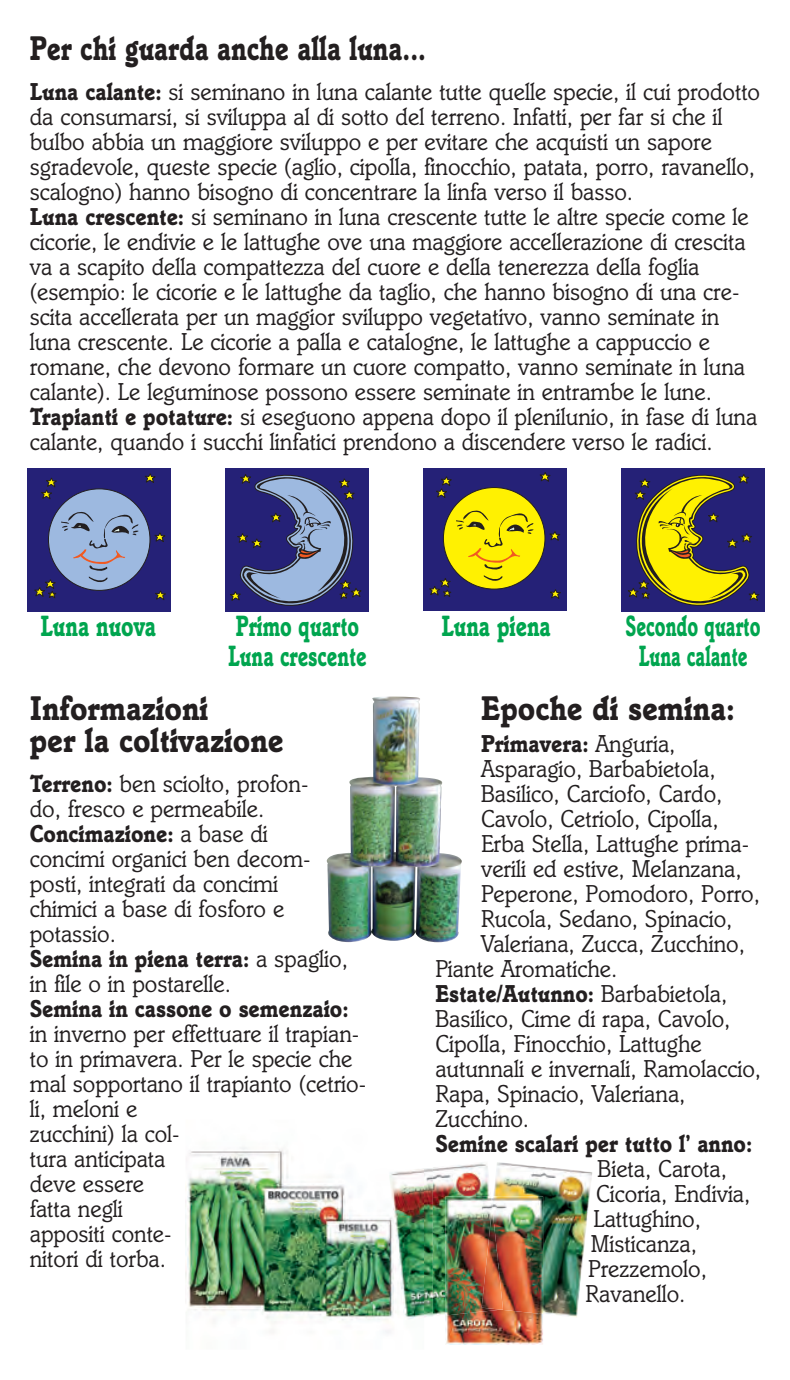
<style>
.page{position:relative;width:790px;height:1380px;background:#fff}
.page>*{position:absolute;margin:0;border:0;box-sizing:border-box;transform-origin:0 0}
.t1{font:700 35px/32.5px "Italia";color:#231f20;scale:.9 1}
.t2{font:700 35px "Italia";color:#231f20;scale:.8 1}
.t3{font:700 30px/30px "Italia";color:#00a54f;scale:.7 1}
.t4{font:700 30px/30px "Italia";color:#00a54f;text-align:center;scale:.65 1}
.t5{font:700 30px "Italia";color:#00a54f;scale:.75 1}
.t6{font:25px/25px "Italia";color:#231f20;scale:.9 1}
.t7{font:700 25px "Italia";color:#231f20;scale:.9 1}
.s1{font-weight:700}
.s2{font-weight:400}
</style>
<div class="page">
<div style="left:27px;top:468px;width:143px;height:143px;background:#252177"></div>
<svg style="left:144px;top:473px;width:12px;height:10px"></svg>
<svg style="left:154px;top:532px;width:12px;height:10px"></svg>
<svg style="left:155px;top:590px;width:11px;height:10px"></svg>
<svg style="left:41px;top:477px;width:16px;height:22px"></svg>
<div style="left:48px;top:489px;width:102px;height:101px;background:#9db9e0;border-radius:50%"></div>
<svg style="left:34px;top:511px;width:111px;height:87px"></svg>
<div style="left:225px;top:468px;width:143px;height:143px;background:#252177"></div>
<svg style="left:230px;top:474px;width:132px;height:132px"></svg>
<div style="left:423px;top:468px;width:143px;height:143px;background:#252177"></div>
<svg style="left:540px;top:472px;width:11px;height:10px"></svg>
<svg style="left:549px;top:531px;width:12px;height:10px"></svg>
<svg style="left:550px;top:589px;width:11px;height:10px"></svg>
<svg style="left:436px;top:476px;width:16px;height:22px"></svg>
<div style="left:443px;top:487px;width:102px;height:102px;background:#fff101;border-radius:50%"></div>
<svg style="left:429px;top:509px;width:111px;height:88px"></svg>
<div style="left:621px;top:468px;width:143px;height:143px;background:#252177"></div>
<svg style="left:628px;top:474px;width:132px;height:132px"></svg>
<img style="left:327px;top:696px;width:135px;height:246px">
<img style="left:186px;top:1147px;width:223px;height:186px">
<img style="left:493px;top:1162px;width:99px;height:155px">
<img style="left:424px;top:1168px;width:9px;height:149px">
<img style="left:433px;top:1163px;width:57px;height:153px">
<img style="left:389px;top:1168px;width:35px;height:151px">
<img style="left:445px;top:1314px;width:98px;height:31px">
<img style="left:501px;top:1196px;width:42px;height:118px">
<img style="left:445px;top:1196px;width:56px;height:119px">
<img style="left:482px;top:1206px;width:21px;height:103px">
<h1 class="t2" style="left:30px;top:36px;width:497px">Per chi guarda anche alla luna...</h1>
<p class="t6" style="left:30px;top:82px;width:813px"><span class="s1">Luna calante:</span> si seminano in luna calante tutte quelle specie, il cui prodotto da consumarsi, si sviluppa al di sotto del terreno. Infatti, per far si che il bulbo abbia un maggiore sviluppo e per evitare che acquisti un sapore sgradevole, queste specie (aglio, cipolla, finocchio, patata, porro, ravanello, scalogno) hanno bisogno di concentrare la linfa verso il basso.<br><span class="s1">Luna crescente:</span> si seminano in luna crescente tutte le altre specie come le cicorie, le endivie e le lattughe ove una maggiore accellerazione di crescita va a scapito della compattezza del cuore e della tenerezza della foglia (esempio: le cicorie e le lattughe da taglio, che hanno bisogno di una cre&shy;scita accellerata per un maggior sviluppo vegetativo, vanno seminate in luna crescente. Le cicorie a palla e catalogne, le lattughe a cappuccio e romane, che devono formare un cuore compatto, vanno seminate in luna calante). Le leguminose possono essere seminate in entrambe le lune.<br><span class="s1">Trapianti e potature:</span> si eseguono appena dopo il plenilunio, in fase di luna calante, quando i succhi linfatici prendono a discendere verso le radici.</p>
<p class="t5" style="left:40px;top:615px;width:156px">Luna nuova</p>
<p class="t3" style="left:228px;top:614px;width:199px">Primo quarto<br>Luna crescente</p>
<p class="t5" style="left:441px;top:615px;width:147px">Luna piena</p>
<p class="t4" style="left:626px;top:613px;width:209px">Secondo quarto<br>Luna calante</p>
<h1 class="t1" style="left:30px;top:694px;width:284px">Informazioni<br>per la coltivazione</h1>
<p class="t6" style="left:30px;top:773px;width:355px"><span class="s1">Terreno:</span> ben sciolto, profon-<br>do, fresco e permeabile.<br><span class="s1">Concimazione:</span> a base di concimi organici ben decom&shy;posti, integrati da concimi chimici a base di fosforo e potassio.<br><span class="s1">Semina in piena terra:</span> a spaglio, in file o in postarelle.</p>
<p class="t7" style="left:30px;top:999px;width:356px">Semina in cassone o semenzaio:</p>
<p class="t6" style="left:30px;top:1023px;width:375px">in inverno per effettuare il trapian&shy;to in primavera. Per le specie che mal sopportano il trapianto (cetrio&shy;li, meloni e<br>zucchini) la col-<br>tura anticipata<br>deve essere<br>fatta negli<br>appositi conte-<br>nitori di torba.</p>
<h1 class="t1" style="left:481px;top:694px;width:284px">Epoche di semina:</h1>
<p class="t7" style="left:481px;top:734px;width:217px">Primavera: <span class="s2">Anguria,</span></p>
<p class="t6" style="left:481px;top:758px;width:262px">Asparagio, Barbabietola,</p>
<p class="t6" style="left:481px;top:783px;width:270px">Basilico, Carciofo, Cardo,</p>
<p class="t6" style="left:481px;top:808px;width:265px">Cavolo, Cetriolo, Cipolla,</p>
<p class="t6" style="left:481px;top:833px;width:299px">Erba Stella, Lattughe prima-</p>
<p class="t6" style="left:481px;top:858px;width:291px">verili ed estive, Melanzana,</p>
<p class="t6" style="left:481px;top:883px;width:311px">Peperone, Pomodoro, Porro,</p>
<p class="t6" style="left:481px;top:908px;width:281px">Rucola, Sedano, Spinacio,</p>
<p class="t6" style="left:481px;top:933px;width:295px">Valeriana, Zucca, Zucchino,</p>
<p class="t6" style="left:435px;top:958px;width:204px">Piante Aromatiche.</p>
<p class="t7" style="left:435px;top:984px;width:326px">Estate/Autunno: <span class="s2">Barbabietola,</span></p>
<p class="t6" style="left:435px;top:1008px;width:329px">Basilico, Cime di rapa, Cavolo,</p>
<p class="t6" style="left:435px;top:1033px;width:297px">Cipolla, Finocchio, Lattughe</p>
<p class="t6" style="left:435px;top:1058px;width:363px">autunnali e invernali, Ramolaccio,</p>
<p class="t6" style="left:435px;top:1083px;width:279px">Rapa, Spinacio, Valeriana,</p>
<p class="t6" style="left:435px;top:1108px;width:106px">Zucchino.</p>
<p class="t7" style="left:435px;top:1134px;width:354px">Semine scalari per tutto l’ anno:</p>
<p class="t6" style="left:597px;top:1158px;width:145px">Bieta, Carota,</p>
<p class="t6" style="left:596px;top:1183px;width:173px">Cicoria, Endivia,</p>
<p class="t6" style="left:593px;top:1208px;width:121px">Lattughino,</p>
<p class="t6" style="left:591px;top:1233px;width:120px">Misticanza,</p>
<p class="t6" style="left:588px;top:1258px;width:133px">Prezzemolo,</p>
<p class="t6" style="left:585px;top:1283px;width:113px">Ravanello.</p>
</div>
